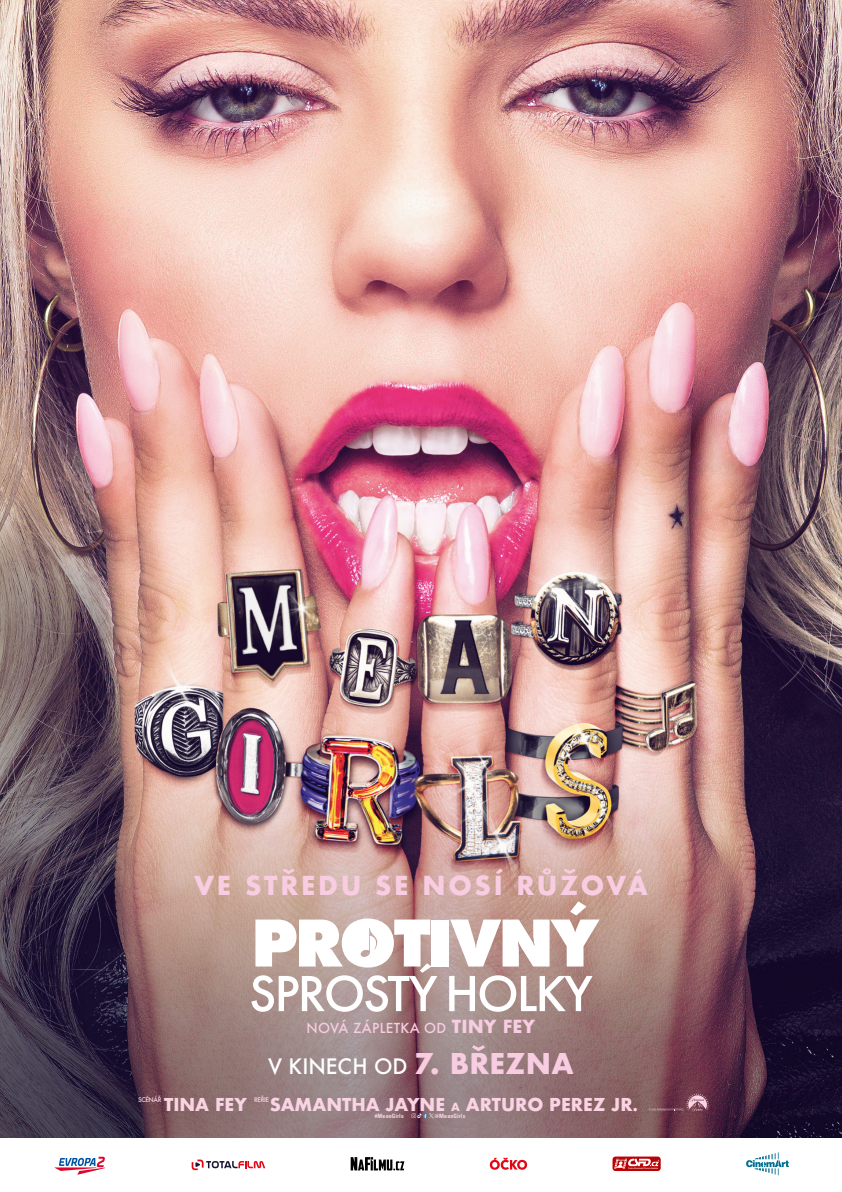
<style>
.page{position:relative;width:842px;height:1192px;background:#fff}
.page>*{position:absolute;margin:0;border:0;box-sizing:border-box;transform-origin:0 0}
.t1{font:500 52.75px "Futura PT";letter-spacing:-.04em;color:#fff}
.t2{font:700 25.5px "Futura";letter-spacing:.1em;color:#f8cde2}
.t3{font:500 20.7px "Futura";color:#fff}
.t4{font:700 17.3px "Futura";color:#fad4e4}
.t5{font:500 13.45px "Futura";letter-spacing:.02em;color:#f8cde2}
.t6{font:500 6.25px "Futura";letter-spacing:-.06em;color:#fad4e4}
.t7{font:700 condensed 5.85px "Univers";letter-spacing:.02em;color:#fad4e4}
.s1{font-weight:700;font-size:17.6px}
.s2{font-weight:700;font-size:27.85px;color:#f8cde2}
.s3{font-size:10.95px}
.s4{font-size:14.85px}
</style>
<div class="page">
<img style="left:0;top:0;width:842px;height:1137px">
<svg style="left:649px;top:1093px;width:60px;height:19px"></svg>
<svg style="left:412px;top:1113px;width:22px;height:6px"></svg>
<svg style="left:255px;top:918px;width:175px;height:50px"></svg>
<div style="left:432px;top:920px;width:17px;height:47px;background:#fff"></div>
<svg style="left:450px;top:901px;width:150px;height:66px"></svg>
<svg style="left:746px;top:1152px;width:43px;height:23px"></svg>
<svg style="left:192px;top:1160px;width:73px;height:10px"></svg>
<svg style="left:351px;top:1157px;width:53px;height:13px"></svg>
<svg style="left:612px;top:1157px;width:49px;height:14px"></svg>
<svg style="left:614px;top:1159px;width:45px;height:10px"></svg>
<svg style="left:54px;top:1156px;width:52px;height:19px"></svg>
<svg style="left:490px;top:1158px;width:37px;height:12px"></svg>
<h2 class="t2" style="left:194px;top:867px;width:455px">VE STŘEDU SE NOSÍ RŮŽOVÁ</h2>
<h1 class="t1" style="left:249px;top:962px;width:345px">SPROSTÝ HOLKY</h1>
<p class="t5" style="left:307px;top:1019px;width:230px">NOVÁ ZÁPLETKA OD <span class="s1">TINY FEY</span></p>
<p class="t3" style="left:268px;top:1052px;width:307px">V KINECH OD <span class="s2">7. BŘEZNA</span></p>
<p class="t6" style="left:138px;top:1096px;width:25px">SCÉNÁŘ</p>
<p class="t6" style="left:254px;top:1096px;width:16px">REŘIE</p>
<p class="t4" style="left:270px;top:1091px;width:369px">SAMANTHA JAYNE <span class="s3">A</span> ARTURO PEREZ JR<span class="s4">.</span></p>
<p class="t4" style="left:164px;top:1091px;width:84px">TINA FEY</p>
<p class="t7" style="left:375px;top:1112px;width:30px">#MeanGirls</p>
<p class="t7" style="left:434px;top:1112px;width:32px">@MeanGirls</p>
</div>
